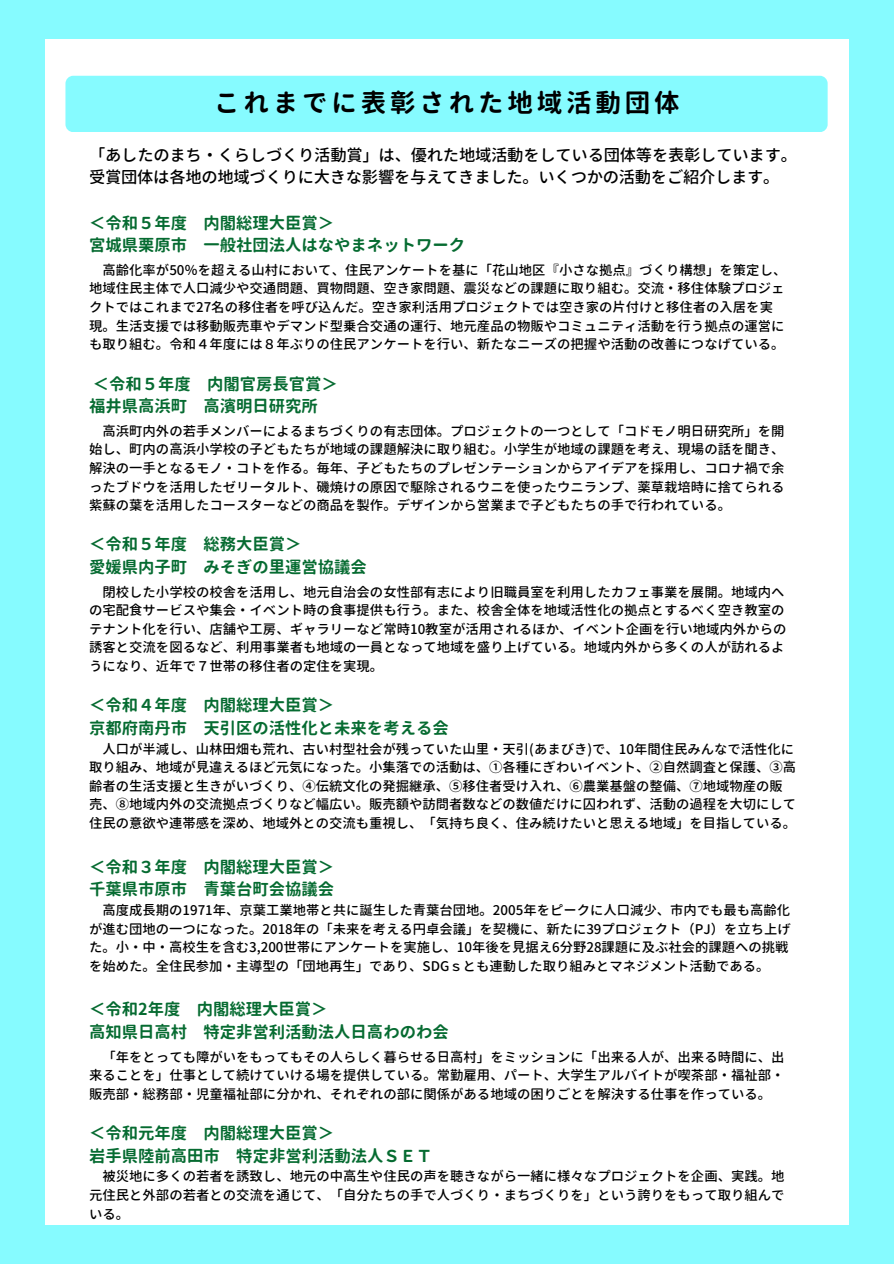
<style>
.page{position:relative;width:894px;height:1264px;background:#fff}
.page>*{position:absolute;margin:0;border:0;box-sizing:border-box;transform-origin:0 0}
.t1{font:700 25.5px "Gen Jyuu Gothic";letter-spacing:.15em;color:#000}
.t2{font:700 16.35px/22.8px "Gen Jyuu Gothic";color:#066b31}
.t3{font:500 16.35px/22.8px "Gen Jyuu Gothic";letter-spacing:-.02em;color:#000}
.t4{font:500 13.35px/18.6px "Gen Jyuu Gothic";color:#000}
</style>
<div class="page">
<div style="left:0;top:0;width:893px;height:1263px;background:#86fbff"></div>
<div style="left:45px;top:39px;width:803px;height:1185px;background:#fff"></div>
<div style="left:65px;top:76px;width:762px;height:56px;background:#86fbff;border-radius:8px"></div>
<h1 class="t1" style="left:214px;top:85px;width:467px">これまでに表彰された地域活動団体</h1>
<p class="t3" style="left:89px;top:143px;width:709px">「あしたのまち・くらしづくり活動賞」は、優れた地域活動をしている団体等を表彰しています。受賞団体は各地の地域づくりに大きな影響を与えてきました。いくつかの活動をご紹介します。</p>
<p class="t2" style="left:89px;top:211px;width:377px">＜令和５年度　内閣総理大臣賞＞<br>宮城県栗原市　一般社団法人はなやまネットワーク</p>
<p class="t4" style="left:89px;top:260px;width:698px">　高齢化率が50％を超える山村において、住民アンケートを基に「花山地区『小さな拠点』づくり構想」を策定し、地域住民主体で人口減少や交通問題、買物問題、空き家問題、震災などの課題に取り組む。交流・移住体験プロジェクトではこれまで27名の移住者を呼び込んだ。空き家利活用プロジェクトでは空き家の片付けと移住者の入居を実現。生活支援では移動販売車やデマンド型乗合交通の運行、地元産品の物販やコミュニティ活動を行う拠点の運営にも取り組む。令和４年度には８年ぶりの住民アンケートを行い、新たなニーズの把握や活動の改善につなげている。</p>
<p class="t2" style="left:89px;top:372px;width:250px">＜令和５年度　内閣官房長官賞＞福井県高浜町　高濱明日研究所</p>
<p class="t4" style="left:89px;top:421px;width:696px;text-align:justify">　高浜町内外の若手メンバーによるまちづくりの有志団体。プロジェクトの一つとして「コドモノ明日研究所」を開始し、町内の高浜小学校の子どもたちが地域の課題解決に取り組む。小学生が地域の課題を考え、現場の話を聞き、解決の一手となるモノ・コトを作る。毎年、子どもたちのプレゼンテーションからアイデアを採用し、コロナ禍で余ったブドウを活用したゼリータルト、磯焼けの原因で駆除されるウニを使ったウニランプ、薬草栽培時に捨てられる紫蘇の葉を活用したコースターなどの商品を製作。デザインから営業まで子どもたちの手で行われている。</p>
<p class="t2" style="left:89px;top:533px;width:279px">＜令和５年度　総務大臣賞＞<br>愛媛県内子町　みそぎの里運営協議会</p>
<p class="t4" style="left:89px;top:582px;width:698px">　閉校した小学校の校舎を活用し、地元自治会の女性部有志により旧職員室を利用したカフェ事業を展開。地域内への宅配食サービスや集会・イベント時の食事提供も行う。また、校舎全体を地域活性化の拠点とするべく空き教室のテナント化を行い、店舗や工房、ギャラリーなど常時10教室が活用されるほか、イベント企画を行い地域内外からの誘客と交流を図るなど、利用事業者も地域の一員となって地域を盛り上げている。地域内外から多くの人が訪れるようになり、近年で７世帯の移住者の定住を実現。</p>
<p class="t2" style="left:89px;top:693px;width:361px">＜令和４年度　内閣総理大臣賞＞<br>京都府南丹市　天引区の活性化と未来を考える会</p>
<p class="t4" style="left:89px;top:739px;width:708px;text-indent:13px">人口が半減し、山林田畑も荒れ、古い村型社会が残っていた山里・天引(あまびき)で、10年間住民みんなで活性化に取り組み、地域が見違えるほど元気になった。小集落での活動は、①各種にぎわいイベント、②自然調査と保護、③高齢者の生活支援と生きがいづくり、④伝統文化の発掘継承、⑤移住者受け入れ、⑥農業基盤の整備、⑦地域物産の販売、⑧地域内外の交流拠点づくりなど幅広い。販売額や訪問者数などの数値だけに囚われず、活動の過程を大切にして住民の意欲や連帯感を深め、地域外との交流も重視し、「気持ち良く、住み続けたいと思える地域」を目指している。</p>
<p class="t2" style="left:89px;top:855px;width:247px">＜令和３年度　内閣総理大臣賞＞千葉県市原市　青葉台町会協議会</p>
<p class="t4" style="left:89px;top:900px;width:703px;text-indent:13px">高度成長期の1971年、京葉工業地帯と共に誕生した青葉台団地。2005年をピークに人口減少、市内でも最も高齢化が進む団地の一つになった。2018年の「未来を考える円卓会議」を契機に、新たに39プロジェクト（PJ）を立ち上げた。小・中・高校生を含む3,200世帯にアンケートを実施し、10年後を見据え6分野28課題に及ぶ社会的課題への挑戦を始めた。全住民参加・主導型の「団地再生」であり、SDGｓとも連動した取り組みとマネジメント活動である。</p>
<p class="t2" style="left:89px;top:997px;width:361px">＜令和2年度　内閣総理大臣賞＞<br>高知県日高村　特定非営利活動法人日高わのわ会</p>
<p class="t4" style="left:89px;top:1047px;width:696px;text-align:justify">　「年をとっても障がいをもってもその人らしく暮らせる日高村」をミッションに「出来る人が、出来る時間に、出来ることを」仕事として続けていける場を提供している。常勤雇用、パート、大学生アルバイトが喫茶部・福祉部・販売部・総務部・児童福祉部に分かれ、それぞれの部に関係がある地域の困りごとを解決する仕事を作っている。</p>
<p class="t2" style="left:89px;top:1121px;width:345px">＜令和元年度　内閣総理大臣賞＞<br>岩手県陸前高田市 特定非営利活動法人ＳＥＴ</p>
<p class="t4" style="left:89px;top:1166px;width:696px;text-align:justify">　被災地に多くの若者を誘致し、地元の中高生や住民の声を聴きながら一緒に様々なプロジェクトを企画、実践。地元住民と外部の若者との交流を通じて、「自分たちの手で人づくり・まちづくりを」という誇りをもって取り組んでいる。</p>
</div>
